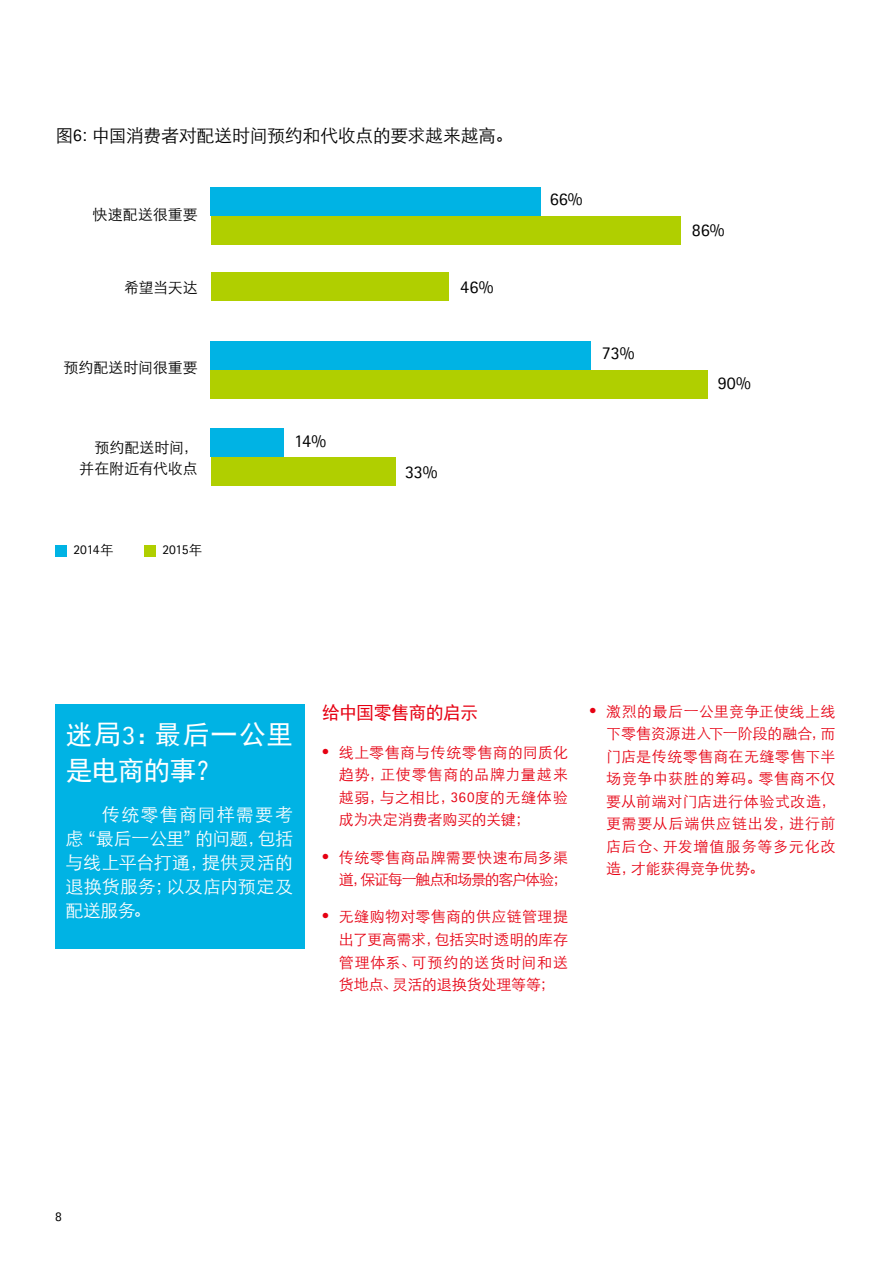
<style>
.page{position:relative;width:893px;height:1263px;background:#fff}
.page>*{position:absolute;margin:0;border:0;box-sizing:border-box;transform-origin:0 0}
.t1{font:27px/36px "Sim Hei";color:#fff}
.t2{font:18px/24px "ST Xihei";letter-spacing:.01em;color:#fff;text-align:justify}
.t3{font:18px "ST Xihei";letter-spacing:-.025em;color:#000}
.t4{font:18px "Agfa Rotis Sans Serif";letter-spacing:-.005em;color:#000}
.t5{font:18px "Sim Hei";letter-spacing:-.035em;color:#e60012}
.t6{font:15px/22.5px "ST Xihei";letter-spacing:.015em;color:#e60012;text-align:justify}
.t7{font:15px/21px "ST Xihei";letter-spacing:-.005em;color:#000;text-align:right}
.t8{font:15px/22.5px "ST Xihei";letter-spacing:-.025em;color:#e60012;text-align:right}
.t9{font:13.5px "Agfa Rotis Sans Serif";letter-spacing:-.02em;color:#000}
.s1{font-family:"Agfa Rotis Sans Serif"}
.s2{font-family:"ST Xihei"}
</style>
<div class="page">
<div style="left:211px;top:187px;width:330px;height:29px;background:#00b3e4"></div>
<div style="left:211px;top:272px;width:238px;height:29px;background:#b0cf00"></div>
<div style="left:211px;top:341px;width:380px;height:29px;background:#00b3e4"></div>
<div style="left:211px;top:428px;width:73px;height:29px;background:#00b3e4"></div>
<div style="left:211px;top:216px;width:469px;height:28px;background:#b0cf00"></div>
<div style="left:211px;top:370px;width:497px;height:29px;background:#b0cf00"></div>
<div style="left:211px;top:457px;width:185px;height:29px;background:#b0cf00"></div>
<div style="left:55px;top:545px;width:12px;height:12px;background:#00b3e4"></div>
<div style="left:144px;top:545px;width:12px;height:12px;background:#b0cf00"></div>
<div style="left:55px;top:704px;width:250px;height:245px;background:#00b3e4"></div>
<p class="t3" style="left:55px;top:121px;width:459px">图<span class="s1">6</span>：中国消费者对配送时间预约和代收点的要求越来越高。</p>
<p class="t7" style="left:93px;top:202px;width:107px">快速配送很重要</p>
<p class="t7" style="left:124px;top:275px;width:75px">希望当天达</p>
<p class="t7" style="left:64px;top:355px;width:136px">预约配送时间很重要</p>
<p class="t7" style="left:79px;top:436px;width:120px">预约配送时间，并在附近有代收点</p>
<p class="t9" style="left:73px;top:541px;width:42px">2014<span class="s2">年</span></p>
<p class="t9" style="left:162px;top:541px;width:41px">2015<span class="s2">年</span></p>
<p class="t4" style="left:294px;top:430px;width:33px">14%</p>
<p class="t4" style="left:460px;top:276px;width:35px">46%</p>
<p class="t4" style="left:405px;top:462px;width:34px">33%</p>
<p class="t4" style="left:550px;top:188px;width:34px">66%</p>
<p class="t4" style="left:602px;top:342px;width:34px">73%</p>
<p class="t4" style="left:692px;top:219px;width:34px">86%</p>
<p class="t4" style="left:718px;top:372px;width:35px">90%</p>
<h1 class="t1" style="left:66px;top:716px;width:229px">迷局<span class="s1">3</span>：最后一公里是电商的事？</h1>
<p class="t2" style="left:66px;top:801px;width:229px;text-indent:36px">传统零售商同样需要考虑“最后一公里”的问题，包括与线上平台打通，提供灵活的退换货服务；以及店内预定及配送服务。</p>
<p class="t5" style="left:322px;top:704px;width:158px">给中国零售商的启示</p>
<p class="t6" style="left:339px;top:740px;width:231px;text-indent:-17px"><span class="s1">•</span> 线上零售商与传统零售商的同质化趋势，正使零售商的品牌力量越来越弱，与之相比，<span class="s1">360</span>度的无缝体验成为决定消费者购买的关键；</p>
<p class="t8" style="left:322px;top:845px;width:248px"><span class="s1">•</span> 传统零售商品牌需要快速布局多渠道，保证每一触点和场景的客户体验；</p>
<p class="t6" style="left:339px;top:904px;width:231px;text-indent:-17px"><span class="s1">•</span> 无缝购物对零售商的供应链管理提出了更高需求，包括实时透明的库存管理体系、可预约的送货时间和送货地点、灵活的退换货处理等等；</p>
<p class="t6" style="left:606px;top:699px;width:231px;text-indent:-17px"><span class="s1">•</span> 激烈的最后一公里竞争正使线上线下零售资源进入下一阶段的融合，而门店是传统零售商在无缝零售下半场竞争中获胜的筹码。零售商不仅要从前端对门店进行体验式改造，更需要从后端供应链出发，进行前店后仓、开发增值服务等多元化改造，才能获得竞争优势。</p>
<p class="t9" style="left:55px;top:1208px;width:8px">8</p>
</div>
